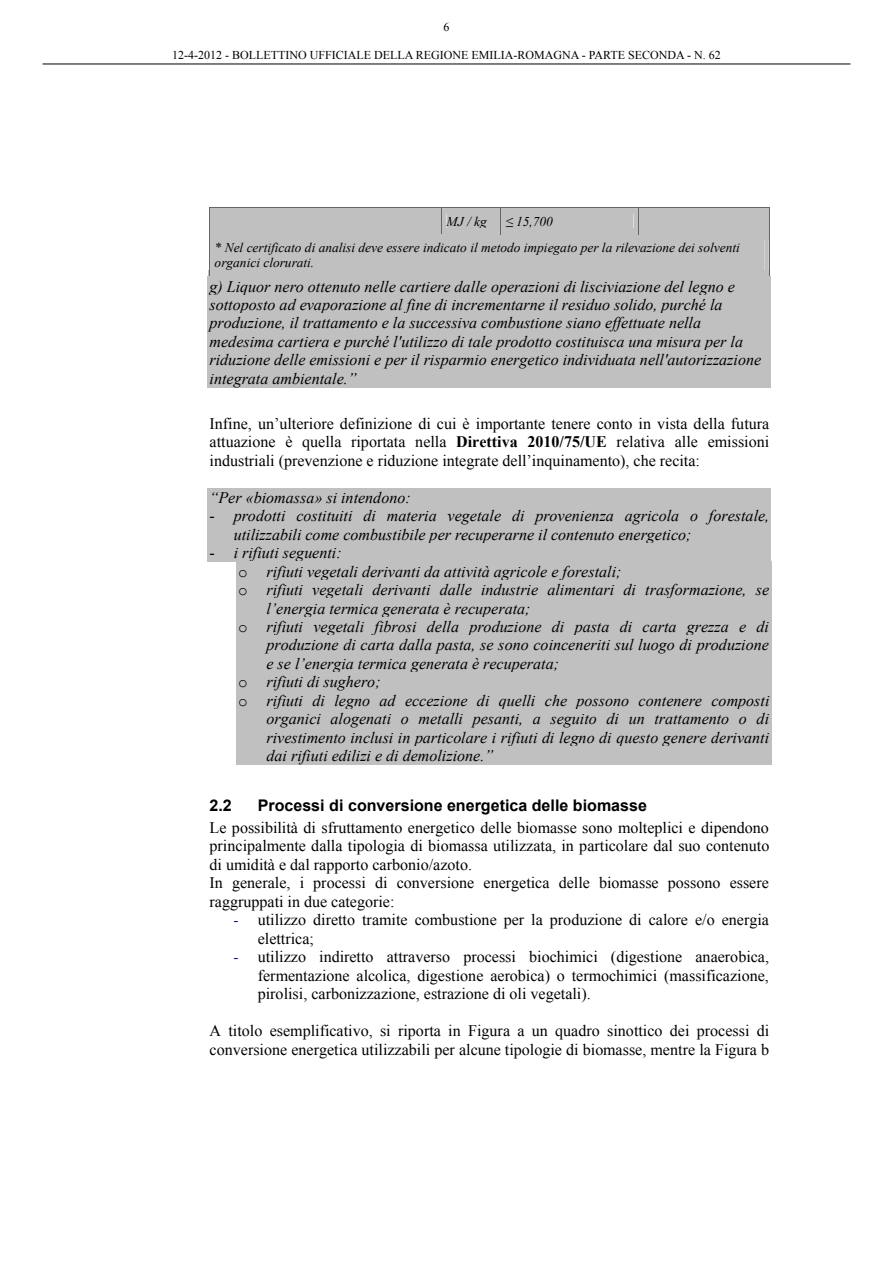
<style>
.page{position:relative;width:893px;height:1263px;background:#fff}
.page>*{position:absolute;margin:0;border:0;box-sizing:border-box;transform-origin:0 0}
.t1{font:italic 16.05px/18.5px "Times New Roman";color:#000}
.t2{font:16.05px/18.5px "Times New Roman";color:#000}
.t3{font:700 16.05px "Arial";color:#000}
.t4{font:italic 13.35px/26.4px "Times New Roman";color:#000}
.t5{font:12px "Times New Roman";color:#000}
.s1{font-weight:700}
.s2{font-style:normal}
.s3{font-family:"Courier New";font-style:normal}
.s4{font-family:"Arial";font-size:13.35px;color:#000080}
</style>
<div class="page">
<hr style="left:43px;top:64px;width:807px;height:1px;background:#000">
<div style="left:209px;top:207px;width:561px;height:70px;background:#c0c0c0"></div>
<div style="left:208px;top:277px;width:563px;height:18px;background:#c0c0c0"></div>
<div style="left:208px;top:295px;width:563px;height:19px;background:#c0c0c0"></div>
<div style="left:208px;top:314px;width:563px;height:18px;background:#c0c0c0"></div>
<div style="left:208px;top:332px;width:563px;height:18px;background:#c0c0c0"></div>
<div style="left:208px;top:350px;width:563px;height:19px;background:#c0c0c0"></div>
<div style="left:208px;top:369px;width:563px;height:18px;background:#c0c0c0"></div>
<div style="left:208px;top:488px;width:563px;height:18px;background:#c0c0c0"></div>
<div style="left:210px;top:506px;width:559px;height:19px;background:#c0c0c0"></div>
<div style="left:208px;top:525px;width:563px;height:18px;background:#c0c0c0"></div>
<div style="left:208px;top:543px;width:563px;height:19px;background:#c0c0c0"></div>
<div style="left:236px;top:562px;width:535px;height:18px;background:#c0c0c0"></div>
<div style="left:238px;top:580px;width:531px;height:19px;background:#c0c0c0"></div>
<div style="left:236px;top:599px;width:535px;height:18px;background:#c0c0c0"></div>
<div style="left:238px;top:617px;width:531px;height:19px;background:#c0c0c0"></div>
<div style="left:236px;top:636px;width:535px;height:18px;background:#c0c0c0"></div>
<div style="left:236px;top:654px;width:535px;height:18px;background:#c0c0c0"></div>
<div style="left:236px;top:672px;width:535px;height:19px;background:#c0c0c0"></div>
<div style="left:238px;top:691px;width:531px;height:18px;background:#c0c0c0"></div>
<div style="left:236px;top:709px;width:535px;height:19px;background:#c0c0c0"></div>
<div style="left:236px;top:728px;width:535px;height:18px;background:#c0c0c0"></div>
<div style="left:236px;top:746px;width:535px;height:19px;background:#c0c0c0"></div>
<p class="t5" style="left:443px;top:19px;width:7px">6</p>
<p class="t5" style="left:172px;top:47px;width:472px">12-4-2012 - BOLLETTINO UFFICIALE DELLA REGIONE EMILIA-ROMAGNA - PARTE seconda</p>
<p class="t5" style="left:687px;top:47px;width:35px">- N. 62</p>
<p class="t4" style="left:447px;top:208px;width:42px">MJ / kg</p>
<p class="t4" style="left:215px;top:208px;width:527px;text-indent:291px">≤ 15,700<br>* Nel certificato di analisi deve essere indicato il metodo impiegato per la rilevazione dei solventi</p>
<p class="t4" style="left:215px;top:249px;width:101px">organici clorurati.</p>
<p class="t1" style="left:210px;top:276px;width:553px">g) Liquor nero ottenuto nelle cartiere dalle operazioni di lisciviazione del legno e sottoposto ad evaporazione al fine di incrementarne il residuo solido, purché la produzione, il trattamento e la successiva combustione siano effettuate nella medesima cartiera e purché l'utilizzo di tale prodotto costituisca una misura per la riduzione delle emissioni e per il risparmio energetico individuata nell'autorizzazione integrata ambientale.”</p>
<p class="t2" style="left:210px;top:414px;width:561px;text-align:justify">Infine, un’ulteriore definizione di cui è importante tenere conto in vista della futura attuazione è quella riportata nella <span class="s1">Direttiva 2010/75/UE</span> relativa alle emissioni industriali (prevenzione e riduzione integrate dell’inquinamento), che recita:</p>
<p class="t1" style="left:210px;top:488px;width:203px">“Per «biomassa» si intendono:</p>
<p class="t1" style="left:234px;top:506px;width:537px;text-indent:-24px"><span class="s2">-</span> prodotti costituiti di materia vegetale di provenienza agricola o forestale, utilizzabili come combustibile per recuperarne il contenuto energetico;</p>
<p class="t1" style="left:210px;top:543px;width:134px"><span class="s2">-</span> i rifiuti seguenti:</p>
<p class="t1" style="left:238px;top:562px;width:385px"><span class="s3">o</span> rifiuti vegetali derivanti da attività agricole e forestali;</p>
<p class="t1" style="left:238px;top:580px;width:533px"><span class="s3">o</span> rifiuti vegetali derivanti dalle industrie alimentari di trasformazione, se</p>
<p class="t1" style="left:266px;top:598px;width:266px">l’energia termica generata è recuperata;</p>
<p class="t1" style="left:238px;top:617px;width:532px"><span class="s3">o</span> rifiuti vegetali fibrosi della produzione di pasta di carta grezza e di</p>
<p class="t1" style="left:266px;top:635px;width:504px">produzione di carta dalla pasta, se sono coinceneriti sul luogo di produzione</p>
<p class="t1" style="left:266px;top:654px;width:294px">e se l’energia termica generata è recuperata;</p>
<p class="t1" style="left:238px;top:672px;width:144px"><span class="s3">o</span> rifiuti di sughero;</p>
<p class="t1" style="left:238px;top:691px;width:533px"><span class="s3">o</span> rifiuti di legno ad eccezione di quelli che possono contenere composti</p>
<p class="t1" style="left:266px;top:709px;width:504px">organici alogenati o metalli pesanti, a seguito di un trattamento o di</p>
<p class="t1" style="left:266px;top:728px;width:504px">rivestimento inclusi in particolare i rifiuti di legno di questo genere derivanti</p>
<p class="t1" style="left:266px;top:746px;width:228px">dai rifiuti edilizi e di demolizione.”</p>
<p class="t3" style="left:210px;top:794px;width:24px">2.2</p>
<p class="t3" style="left:258px;top:794px;width:391px">Processi di conversione energetica delle biomasse</p>
<p class="t2" style="left:210px;top:818px;width:561px">Le possibilità di sfruttamento energetico delle biomasse sono molteplici e dipendono principalmente dalla tipologia di biomassa utilizzata, in particolare dal suo contenuto di umidità e dal rapporto carbonio/azoto.<br>In generale, i processi di conversione energetica delle biomasse possono essere raggruppati in due categorie:</p>
<p class="t2" style="left:258px;top:910px;width:513px;text-indent:-24px"><span class="s4">-</span> utilizzo diretto tramite combustione per la produzione di calore e/o energia elettrica;</p>
<p class="t2" style="left:258px;top:947px;width:513px;text-align:justify;text-indent:-24px"><span class="s4">-</span> utilizzo indiretto attraverso processi biochimici (digestione anaerobica, fermentazione alcolica, digestione aerobica) o termochimici (massificazione, pirolisi, carbonizzazione, estrazione di oli vegetali).</p>
<p class="t2" style="left:210px;top:1021px;width:561px">A titolo esemplificativo, si riporta in Figura a un quadro sinottico dei processi di conversione energetica utilizzabili per alcune tipologie di biomasse, mentre la Figura b</p>
</div>
